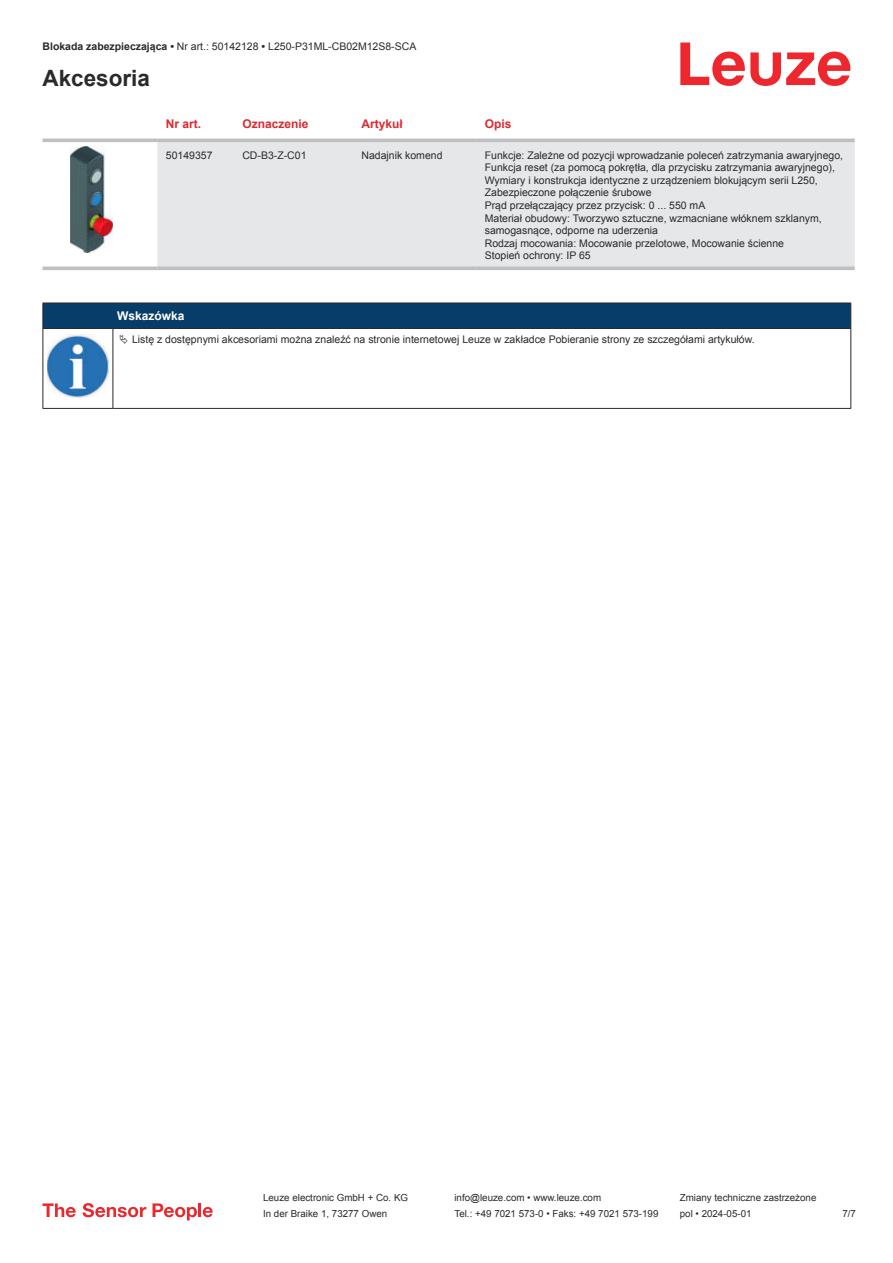
<style>
.page{position:relative;width:893px;height:1263px;background:#fff}
.page>*{position:absolute;margin:0;border:0;box-sizing:border-box;transform-origin:0 0}
.t1{font:700 22.5px "Arial";color:#2b292a}
.t2{font:700 12px "Arial";color:#db2a30}
.t3{font:700 12px "Arial";color:#fff}
.t4{font:10.5px/12.6px "Arial";color:#2b292a}
.t5{font:9.75px "Arial";color:#2b292a}
.s1{font-weight:700}
</style>
<div class="page">
<svg style="left:680px;top:43px;width:170px;height:43px"></svg>
<svg style="left:43px;top:138px;width:812px;height:129px"></svg>
<div style="left:157px;top:142px;width:698px;height:125px;background:#e6e7e9"></div>
<hr style="left:43px;top:139px;width:114px;height:3px;background:#bdbfc1">
<hr style="left:157px;top:139px;width:77px;height:3px;background:#bdbfc1">
<hr style="left:234px;top:139px;width:119px;height:3px;background:#bdbfc1">
<hr style="left:353px;top:139px;width:123px;height:3px;background:#bdbfc1">
<hr style="left:476px;top:139px;width:379px;height:3px;background:#bdbfc1">
<hr style="left:43px;top:267px;width:114px;height:3px;background:#bdbfc1">
<hr style="left:157px;top:267px;width:77px;height:3px;background:#bdbfc1">
<hr style="left:234px;top:267px;width:119px;height:3px;background:#bdbfc1">
<hr style="left:353px;top:267px;width:123px;height:3px;background:#bdbfc1">
<hr style="left:476px;top:267px;width:379px;height:3px;background:#bdbfc1">
<img style="left:71px;top:146px;width:41px;height:107px">
<svg style="left:44px;top:329px;width:806px;height:79px"></svg>
<hr style="left:43px;top:328px;width:70px;height:1px;background:#2b292a">
<div style="left:43px;top:303px;width:808px;height:25px;background:#063d69"></div>
<hr style="left:113px;top:328px;width:738px;height:1px;background:#2b292a">
<hr style="left:43px;top:329px;width:1px;height:75px;background:#2b292a">
<hr style="left:113px;top:329px;width:1px;height:75px;background:#2b292a">
<hr style="left:850px;top:329px;width:1px;height:75px;background:#2b292a">
<hr style="left:43px;top:408px;width:70px;height:1px;background:#2b292a">
<hr style="left:113px;top:408px;width:738px;height:1px;background:#2b292a">
<img style="left:47px;top:335px;width:61px;height:63px">
<div style="left:115px;top:329px;width:734px;height:21px;background:#fff"></div>
<svg style="left:43px;top:1203px;width:33px;height:14px"></svg>
<svg style="left:83px;top:1203px;width:63px;height:14px"></svg>
<svg style="left:153px;top:1203px;width:44px;height:17px"></svg>
<hr style="left:198px;top:1203px;width:3px;height:14px;background:#ed272d">
<svg style="left:203px;top:1207px;width:10px;height:10px"></svg>
<p class="t4" style="left:43px;top:41px;width:375px"><span class="s1">Blokada zabezpieczająca •</span> Nr art.: 50142128 <span class="s1">•</span> L250-P31ML-CB02M12S8-SCA</p>
<h1 class="t1" style="left:43px;top:70px;width:109px">Akcesoria</h1>
<p class="t2" style="left:166px;top:115px;width:37px">Nr art.</p>
<p class="t2" style="left:242px;top:119px;width:68px">Oznaczenie</p>
<p class="t2" style="left:361px;top:115px;width:43px">Artykuł</p>
<p class="t2" style="left:485px;top:119px;width:28px">Opis</p>
<p class="t4" style="left:166px;top:148px;width:48px">50149357</p>
<p class="t4" style="left:242px;top:150px;width:66px">CD-B3-Z-C01</p>
<p class="t4" style="left:361px;top:148px;width:83px">Nadajnik komend</p>
<p class="t4" style="left:485px;top:148px;width:360px">Funkcje: Zależne od pozycji wprowadzanie poleceń zatrzymania awaryjnego, Funkcja reset (za pomocą pokrętła, dla przycisku zatrzymania awaryjnego), Wymiary i konstrukcja identyczne z urządzeniem blokującym serii L250, Zabezpieczone połączenie śrubowe<br>Prąd przełączający przez przycisk: 0 ... 550 mA<br>Materiał obudowy: Tworzywo sztuczne, wzmacniane włóknem szklanym, samogasnące, odporne na uderzenia<br>Rodzaj mocowania: Mocowanie przelotowe, Mocowanie ścienne<br>Stopień ochrony: IP 65</p>
<p class="t3" style="left:117px;top:311px;width:69px">Wskazówka</p>
<p class="t4" style="left:132px;top:333px;width:624px">Listę z dostępnymi akcesoriami można znaleźć na stronie internetowej Leuze w zakładce Pobieranie strony ze szczegółami artykułów.</p>
<p class="t5" style="left:263px;top:1191px;width:146px">Leuze electronic GmbH + Co. KG</p>
<p class="t5" style="left:454px;top:1191px;width:148px">info@leuze.com • www.leuze.com</p>
<p class="t5" style="left:680px;top:1191px;width:138px">Zmiany techniczne zastrzeżone</p>
<p class="t5" style="left:263px;top:1210px;width:126px">In der Braike 1, 73277 Owen</p>
<p class="t5" style="left:454px;top:1207px;width:205px">Tel.: +49 7021 573-0 • Faks: +49 7021 573-199</p>
<p class="t5" style="left:680px;top:1207px;width:73px">pol • 2024-05-01</p>
<p class="t5" style="left:842px;top:1210px;width:15px">7 /7</p>
</div>
